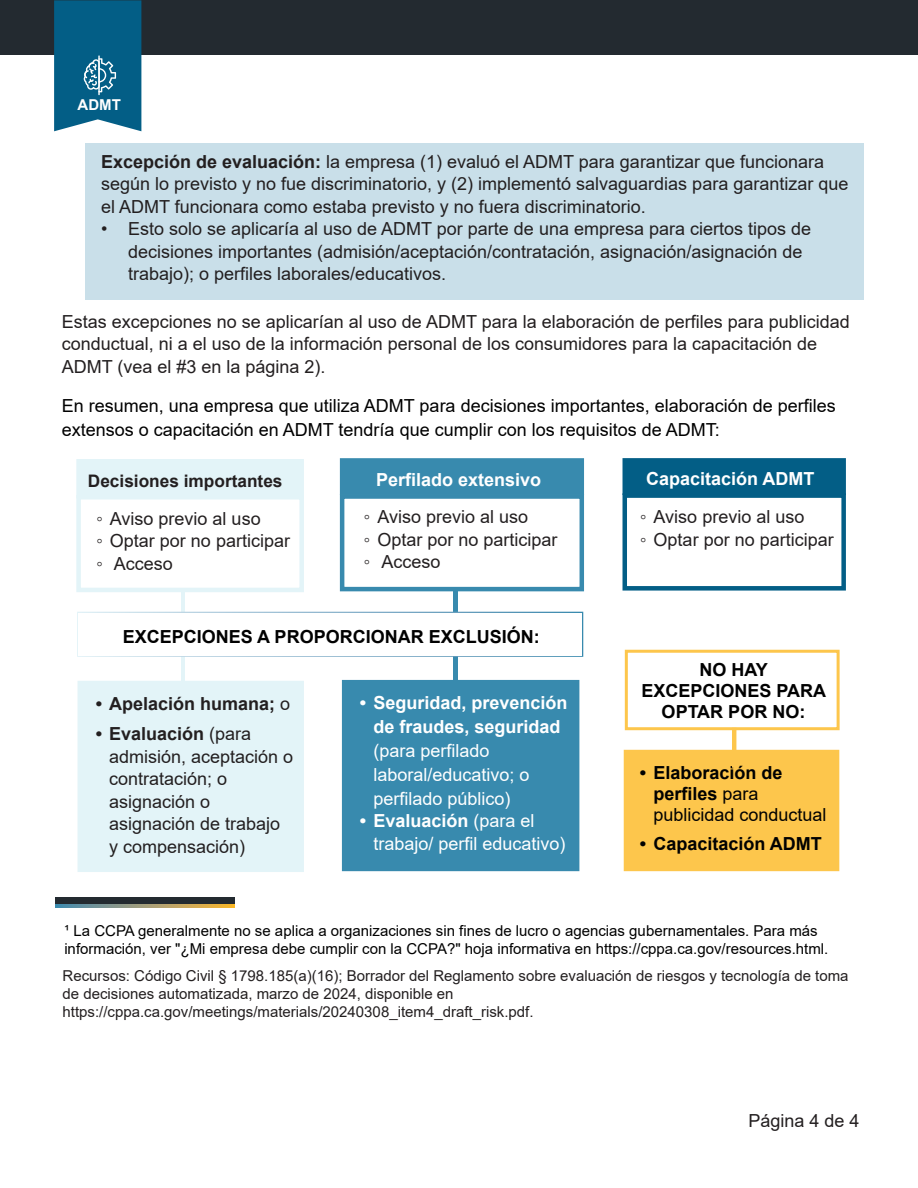
<style>
.page{position:relative;width:918px;height:1188px;background:#fff}
.page>*{position:absolute;margin:0;border:0;box-sizing:border-box;transform-origin:0 0}
.t1{font:18px/22.5px "Arial";color:#231f20}
.t2{font:18px/21px "Arial";color:#010101}
.t3{font:18px/24px "Arial";color:#fff}
.t4{font:700 18px/21px "Arial";color:#010101;text-align:center}
.t5{font:700 18px "Arial";color:#fff}
.t6{font:700 18px "Arial";color:#231f20}
.t7{font:700 17.25px "Arial";color:#231f20}
.t8{font:15px/18px "Arial";color:#231f20}
.t9{font:15px/18px "Arial";color:#010101}
.t10{font:700 15px "Arial";color:#fff}
.s1{font-weight:700}
.s2{font-weight:400}
</style>
<div class="page">
<div style="left:85px;top:144px;width:779px;height:156px;background:#c9dfe9"></div>
<div style="left:55px;top:897px;width:180px;height:7px;background:#232a30"></div>
<svg style="left:55px;top:904px;width:180px;height:3px"></svg>
<div style="left:0;top:0;width:918px;height:55px;background:#232a30"></div>
<svg style="left:54px;top:0;width:87px;height:131px;background:#15698e"></svg>
<div style="left:623px;top:458px;width:223px;height:37px;background:#035e86;border:4px solid #035e86"></div>
<div style="left:76px;top:459px;width:228px;height:40px;background:#e3f4f8"></div>
<div style="left:340px;top:458px;width:244px;height:37px;background:#388aae"></div>
<div style="left:76px;top:495px;width:228px;height:97px;border:4px solid #e3f4f8"></div>
<div style="left:340px;top:494px;width:244px;height:97px;border:4px solid #388aae"></div>
<div style="left:623px;top:493px;width:223px;height:98px;border:4px solid #035e86"></div>
<div style="left:78px;top:681px;width:226px;height:191px;background:#e3f4f8"></div>
<div style="left:342px;top:680px;width:237px;height:191px;background:#388aae"></div>
<div style="left:625px;top:650px;width:215px;height:80px;border:3px solid #fdc64c"></div>
<div style="left:624px;top:750px;width:215px;height:121px;background:#fdc64c"></div>
<hr style="left:181px;top:592px;width:3px;height:94px;background:#e3f4f8">
<hr style="left:454px;top:591px;width:4px;height:89px;background:#388aae">
<div style="left:77px;top:612px;width:506px;height:45px;background:#fff;border:3px solid #fff"></div>
<div style="left:732px;top:728px;width:4px;height:40px;border:3px solid #fdc64c"></div>
<p class="t10" style="left:78px;top:94px;width:45px">ADMT</p>
<p class="t1" style="left:101px;top:150px;width:749px"><span class="s1">Excepción de evaluación:</span> la empresa (1) evaluó el ADMT para garantizar que funcionara según lo previsto y no fue discriminatorio, y (2) implementó salvaguardias para garantizar que el ADMT funcionara como estaba previsto y no fuera discriminatorio.</p>
<p class="t1" style="left:128px;top:217px;width:685px;text-indent:-27px">• Esto solo se aplicaría al uso de ADMT por parte de una empresa para ciertos tipos de decisiones importantes (admisión/aceptación/contratación, asignación/asignación de trabajo); o perfiles laborales/educativos.</p>
<p class="t1" style="left:62px;top:310px;width:790px">Estas excepciones no se aplicarían al uso de ADMT para la elaboración de perfiles para publicidad conductual, ni a el uso de la información personal de los consumidores para la capacitación de<br>ADMT (vea el #3 en la página 2).</p>
<p class="t2" style="left:62px;top:393px;width:776px;line-height:24px">En resumen, una empresa que utiliza ADMT para decisiones importantes, elaboración de perfiles extensos o capacitación en ADMT tendría que cumplir con los requisitos de ADMT:</p>
<p class="t7" style="left:88px;top:469px;width:196px">Decisiones importantes</p>
<p class="t5" style="left:376px;top:467px;width:167px">Perfilado extensivo</p>
<p class="t5" style="left:646px;top:466px;width:170px">Capacitación ADMT</p>
<p class="t1" style="left:96px;top:507px;width:195px">◦ Aviso previo al uso<br>◦ Optar por no participar ◦ Acceso</p>
<p class="t1" style="left:364px;top:506px;width:195px">◦ Aviso previo al uso<br>◦ Optar por no participar ◦ Acceso</p>
<p class="t1" style="left:640px;top:506px;width:195px">◦ Aviso previo al uso<br>◦ Optar por no participar</p>
<p class="t4" style="left:123px;top:626px;width:418px">EXCEPCIONES A PROPORCIONAR EXCLUSIÓN:</p>
<p class="t6" style="left:96px;top:691px;width:196px">• Apelación humana; <span class="s2">o</span></p>
<p class="t1" style="left:109px;top:723px;width:186px;text-indent:-14px"><span class="s1">• Evaluación</span> (para admisión, aceptación o contratación; o asignación o asignación de trabajo y compensación)</p>
<p class="t3" style="left:373px;top:691px;width:196px;text-indent:-14px"><span class="s1">• Seguridad, prevención de fraudes, seguridad </span>(para perfilado laboral/educativo; o perfilado público)</p>
<p class="t3" style="left:373px;top:810px;width:194px;line-height:22.5px;text-indent:-14px"><span class="s1">• Evaluación</span> (para el trabajo/ perfil educativo)</p>
<p class="t4" style="left:641px;top:659px;width:186px">NO HAY<br>EXCEPCIONES PARA<br>OPTAR POR NO:</p>
<p class="t2" style="left:653px;top:762px;width:175px;text-indent:-13px"><span class="s1">• Elaboración de perfiles</span> para publicidad conductual</p>
<p class="t4" style="left:640px;top:833px;width:183px">• Capacitación ADMT</p>
<p class="t9" style="left:64px;top:921px;width:766px">¹ La CCPA generalmente no se aplica a organizaciones sin fines de lucro o agencias gubernamentales. Para más información, ver "¿Mi empresa debe cumplir con la CCPA?" hoja informativa en https://cppa.ca.gov/resources.html.</p>
<p class="t8" style="left:63px;top:967px;width:788px">Recursos: Código Civil § 1798.185(a)(16); Borrador del Reglamento sobre evaluación de riesgos y tecnología de toma de decisiones automatizada, marzo de 2024, disponible en https://cppa.ca.gov/meetings/materials/20240308_item4_draft_risk.pdf.</p>
<p class="t1" style="left:749px;top:1109px;width:113px">Página 4 de 4</p>
</div>
